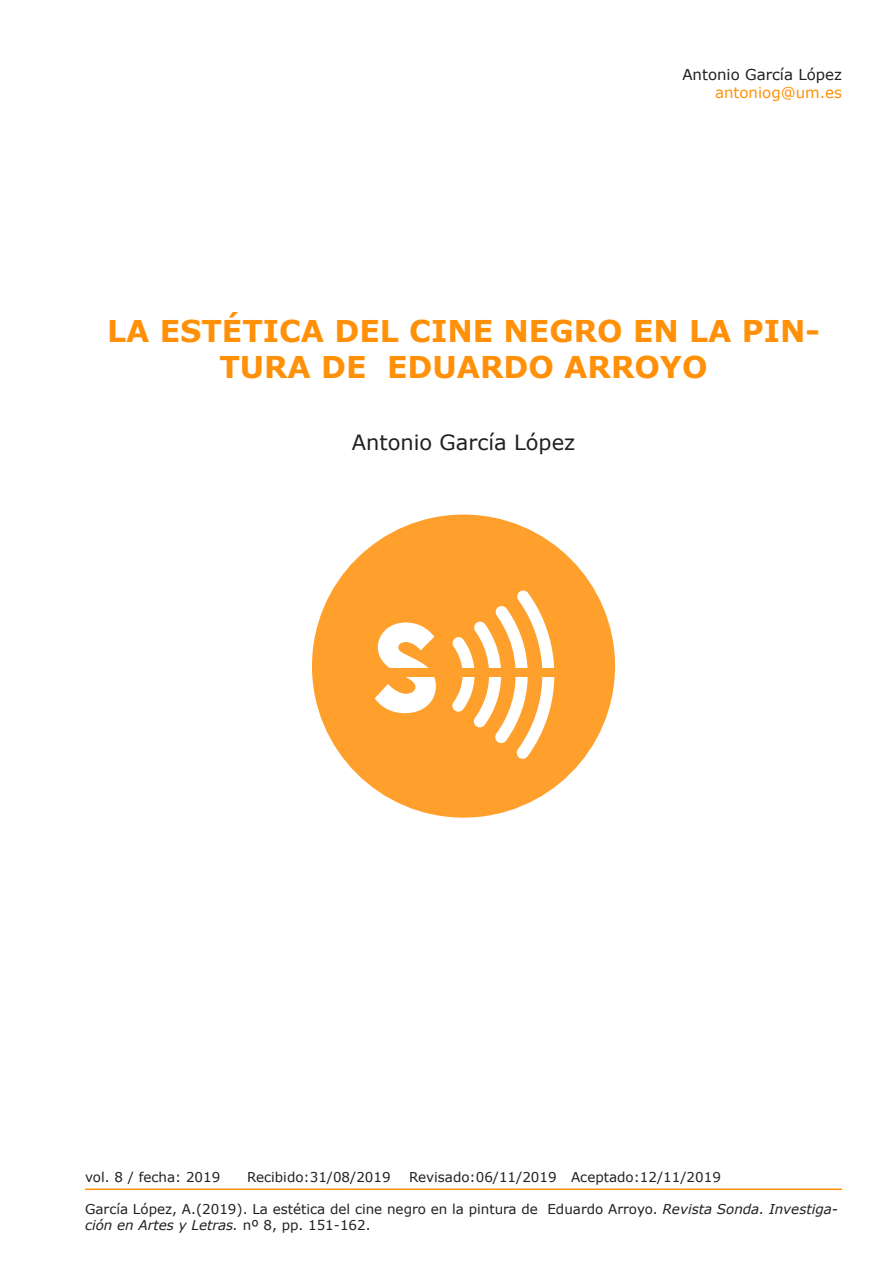
<style>
.page{position:relative;width:893px;height:1263px;background:#fff}
.page>*{position:absolute;margin:0;border:0;box-sizing:border-box;transform-origin:0 0}
.t1{font:700 30px/36px "Verdana";color:#ff9008;text-align:center}
.t2{font:21px "Verdana";color:#231f20}
.t3{font:15px "Verdana";color:#231f20}
.t4{font:15px "Verdana";color:#ff9008}
.t5{font:13.5px/16.2px "Verdana";color:#231f20}
.s1{font-style:italic}
</style>
<div class="page">
<hr style="left:85px;top:1188px;width:757px;height:2px;background:#ff9008">
<div style="left:312px;top:514px;width:303px;height:304px;background:#ffa02d;border-radius:50%"></div>
<svg style="left:375px;top:622px;width:61px;height:91px"></svg>
<svg style="left:452px;top:590px;width:103px;height:169px"></svg>
<div style="left:376px;top:668px;width:184px;height:8px;background:#ffa02d"></div>
<p class="t3" style="left:682px;top:64px;width:161px">Antonio García López</p>
<p class="t4" style="left:715px;top:82px;width:128px">antoniog@um.es</p>
<p class="t1" style="left:107px;top:312px;width:714px">LA ESTÉTICA DEL CINE NEGRO EN LA PIN-<br>TURA DE EDUARDO ARROYO</p>
<p class="t2" style="left:352px;top:428px;width:225px">Antonio García López</p>
<p class="t5" style="left:85px;top:1169px;width:137px">vol. 8 / fecha: 2019</p>
<p class="t5" style="left:247px;top:1169px;width:145px">Recibido:31/08/2019</p>
<p class="t5" style="left:409px;top:1169px;width:313px">Revisado:06/11/2019 Aceptado:12/11/2019</p>
<p class="t5" style="left:85px;top:1201px;width:754px">García López, A.(2019). La estética del cine negro en la pintura de Eduardo Arroyo. <span class="s1">Revista Sonda. Investiga&shy;ción en Artes y Letras.</span> nº 8, pp. 151-162.</p>
</div>
